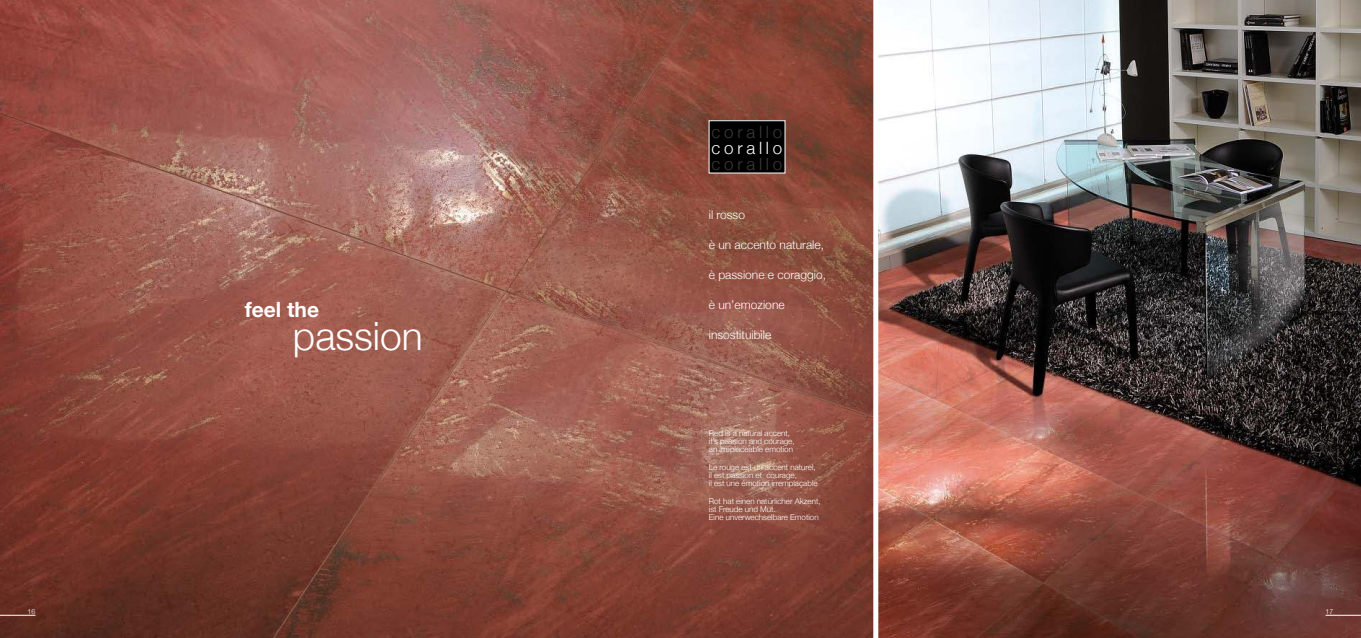
<style>
.page{position:relative;width:1361px;height:638px;background:#fff}
.page>*{position:absolute;margin:0;border:0;box-sizing:border-box;transform-origin:0 0}
.t1{font:300 38.9px "Helvetica Neue";color:#fff}
.t2{font:700 21px "Helvetica Neue";color:#fff}
.t3{font:300 17px/32.1px "Helvetica Neue";letter-spacing:.22em;color:#3e3937}
.t4{font:300 17px "Helvetica Neue";letter-spacing:.22em;color:#fff}
.t5{font:300 12px "Helvetica Neue";color:#fff}
.t6{font:300 8px/8px "Helvetica Neue";color:#fff}
.t7{font:300 7px "Helvetica Neue";color:#fff}
</style>
<div class="page">
<img style="left:878px;top:0;width:483px;height:638px">
<img style="left:0;top:0;width:873px;height:638px">
<div style="left:709px;top:121px;width:76px;height:52px;background:#000"></div>
<div style="left:709px;top:120px;width:76px;height:53px;border:1px solid #fff"></div>
<hr style="left:1325px;top:615px;width:36px;height:1px;background:#fff">
<hr style="left:0;top:615px;width:35px;height:1px;background:#fff">
<h2 class="t2" style="left:245px;top:302px;width:76px">feel the</h2>
<h1 class="t1" style="left:293px;top:314px;width:131px">passion</h1>
<h3 class="t3" style="left:711px;top:115px;width:72px">corallo corallo</h3>
<h3 class="t4" style="left:711px;top:138px;width:72px">corallo</h3>
<h3 class="t5" style="left:709px;top:208px;width:38px">il rosso</h3>
<h3 class="t5" style="left:709px;top:238px;width:117px">è un accento naturale,</h3>
<h3 class="t5" style="left:709px;top:268px;width:119px">è passione e coraggio,</h3>
<h3 class="t5" style="left:709px;top:298px;width:77px">è un’emozione</h3>
<h3 class="t5" style="left:709px;top:328px;width:64px">insostituibile</h3>
<p class="t6" style="left:709px;top:429px;width:87px">Red is a natural accent, it’s passion and courage, an irreplaceable emotion</p>
<p class="t6" style="left:709px;top:463px;width:110px">Le rouge est un accent naturel, il est passion et courage,<br>il est une émotion irremplaçable</p>
<p class="t6" style="left:709px;top:497px;width:113px">Rot hat einen natürlicher Akzent, ist Freude und Mut.<br>Eine unverwechselbare Emotion</p>
<p class="t7" style="left:28px;top:605px;width:9px">16</p>
<p class="t7" style="left:1325px;top:607px;width:9px">17</p>
</div>
